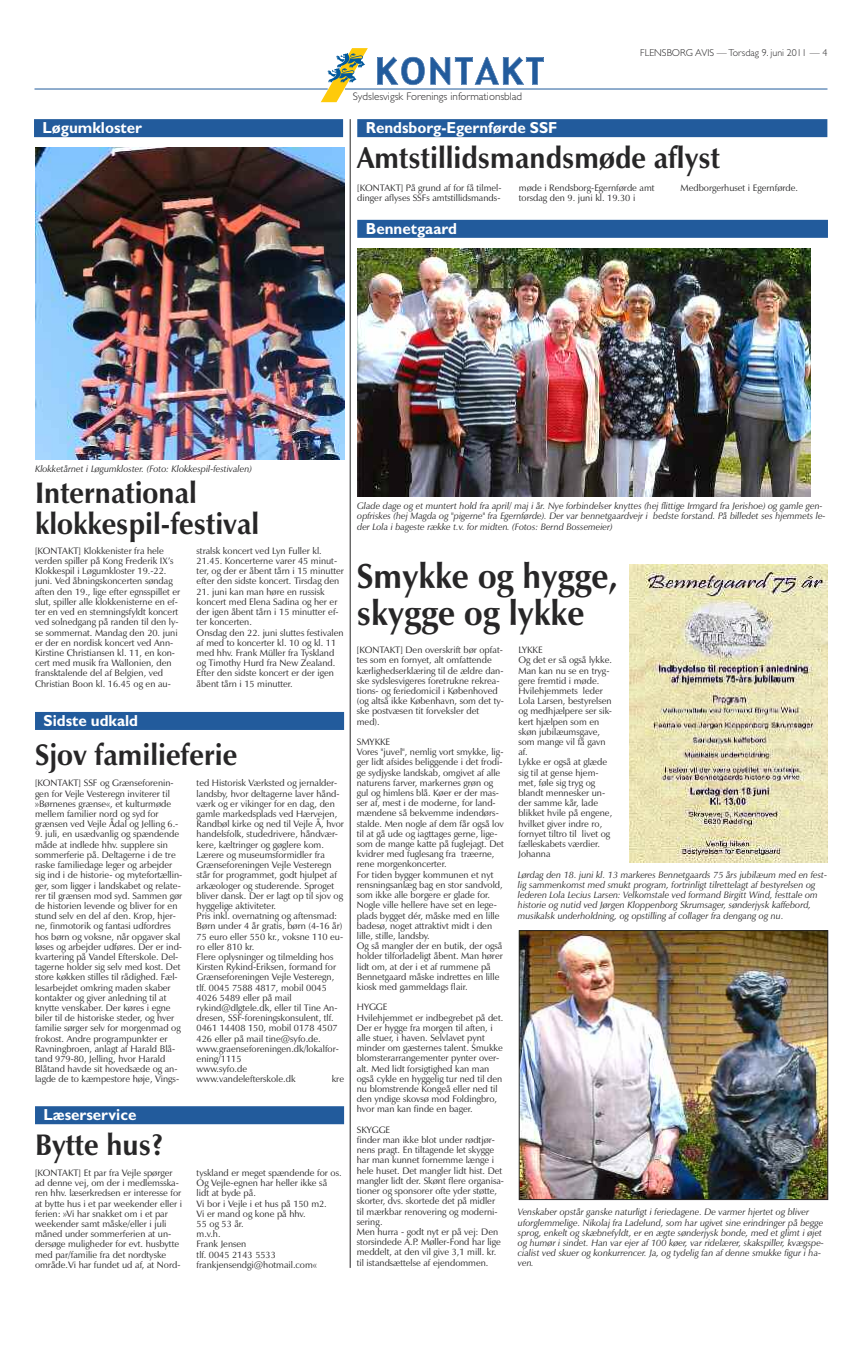
<style>
.page{position:relative;width:862px;height:1353px;background:#fff}
.page>*{position:absolute;margin:0;border:0;box-sizing:border-box;transform-origin:0 0}
.t1{font:700 35px/36.8px "Zapf Humanist 601 BT";color:#272627;scale:.95 1}
.t2{font:700 30px/31.7px "Zapf Humanist 601 BT";color:#272627;scale:.95 1}
.t3{font:700 16px "Gill Sans";color:#fff;scale:.95 1}
.t4{font:300 11px "Gill Sans";color:#272627}
.t5{font:300 10px "Gill Sans";color:#272627}
.t6{font:9.4px/10.2px "Zapf Humanist 601 BT";color:#272627}
.t7{font:italic 9.4px/10.2px "Zapf Humanist 601 BT";color:#272627}
</style>
<div class="page">
<div style="left:34px;top:119px;width:309px;height:18px;background:#225b9c"></div>
<div style="left:35px;top:712px;width:309px;height:18px;background:#225b9c"></div>
<div style="left:35px;top:1106px;width:309px;height:18px;background:#225b9c"></div>
<div style="left:357px;top:119px;width:470px;height:18px;background:#225b9c"></div>
<div style="left:357px;top:220px;width:471px;height:18px;background:#225b9c"></div>
<hr style="left:350px;top:119px;width:1px;height:1148px;background:#272627">
<hr style="left:345px;top:89px;width:482px;height:1px;background:#225b9c">
<hr style="left:34px;top:89px;width:294px;height:1px;background:#225b9c">
<svg style="left:321px;top:48px;width:47px;height:54px"></svg>
<svg style="left:377px;top:57px;width:167px;height:28px"></svg>
<img style="left:35px;top:147px;width:309px;height:312px">
<img style="left:357px;top:248px;width:454px;height:248px">
<img style="left:521px;top:932px;width:305px;height:265px">
<div style="left:519px;top:930px;width:309px;height:269px;border:1px solid #272627"></div>
<img style="left:629px;top:564px;width:198px;height:298px">
<h3 class="t3" style="left:43px;top:121px;width:106px">Løgumkloster</h3>
<p class="t4" style="left:353px;top:92px;width:171px">Sydslesvigsk Forenings informationsblad</p>
<h3 class="t3" style="left:366px;top:121px;width:203px">Rendsborg-Egernførde SSF</h3>
<p class="t5" style="left:640px;top:49px;width:189px">FLENSBORG AVIS —Torsdag 9. juni 2011 — 4</p>
<h2 class="t2" style="left:357px;top:145px;width:383px">Amtstillidsmandsmøde aflyst</h2>
<p class="t6" style="left:357px;top:183px;width:146px">[KONTAKT] På grund af for få tilmel&shy;dinger aflyses SSFs amtstillidsmands-</p>
<p class="t6" style="left:519px;top:183px;width:137px">møde i Rendsborg-Egernførde amt torsdag den 9. juni kl. 19.30 i</p>
<p class="t6" style="left:680px;top:183px;width:119px">Medborgerhuset i Egernførde.</p>
<h3 class="t3" style="left:366px;top:222px;width:97px">Bennetgaard</h3>
<p class="t7" style="left:35px;top:465px;width:218px">Klokketårnet i Løgumkloster. (Foto: Klokkespil-festivalen)</p>
<h2 class="t2" style="left:35px;top:479px;width:237px">International klokkespil-festival</h2>
<p class="t6" style="left:35px;top:546px;width:147px">[KONTAKT] Klokkenister fra hele verden spiller på Kong Frederik IX’s Klokkespil i Løgumkloster 19.-22. juni. Ved åbningskoncerten søndag aften den 19., lige efter egnsspillet er slut, spiller alle klokkenisterne en ef&shy;ter en ved en stemningsfyldt koncert ved solnedgang på randen til den ly&shy;se sommernat. Mandag den 20. juni er der en nordisk koncert ved Ann-Kirstine Christiansen kl. 11, en kon&shy;cert med musik fra Wallonien, den fransktalende del af Belgien, ved Christian Boon kl. 16.45 og en au-</p>
<p class="t6" style="left:197px;top:546px;width:149px">stralsk koncert ved Lyn Fuller kl.<br>21.45. Koncerterne varer 45 minut&shy;ter, og der er åbent tårn i 15 minutter efter den sidste koncert. Tirsdag den</p>
<p class="t6" style="left:197px;top:587px;width:148px">21. juni kan man høre en russisk koncert med Elena Sadina og her er der igen åbent tårn i 15 minutter ef&shy;ter koncerten.<br>Onsdag den 22. juni sluttes festivalen af med to koncerter kl. 10 og kl. 11 med hhv. Frank Müller fra Tyskland og Timothy Hurd fra New Zealand.<br>Efter den sidste koncert er der igen åbent tårn i 15 minutter.</p>
<h3 class="t3" style="left:44px;top:714px;width:101px">Sidste udkald</h3>
<h2 class="t2" style="left:35px;top:742px;width:214px">Sjov familieferie</h2>
<p class="t6" style="left:35px;top:779px;width:145px">[KONTAKT] SSF og Grænseforenin&shy;gen for Vejle Vesteregn inviterer til »Børnenes grænse«, et kulturmøde mellem familier nord og syd for grænsen ved Vejle Ådal og Jelling 6.-</p>
<p class="t6" style="left:35px;top:830px;width:149px">9. juli, en usædvanlig og spændende måde at indlede hhv. supplere sin sommerferie på. Deltagerne i de tre raske familiedage leger og arbejder sig ind i de historie- og mytefortællin&shy;ger, som ligger i landskabet og relate&shy;rer til grænsen mod syd. Sammen gør de historien levende og bliver for en stund selv en del af den. Krop, hjer&shy;ne, finmotorik og fantasi udfordres hos børn og voksne, når opgaver skal løses og arbejder udføres. Der er ind&shy;kvartering på Vandel Efterskole. Del&shy;tagerne holder sig selv med kost. Det store køkken stilles til rådighed. Fæl&shy;lesarbejdet omkring maden skaber kontakter og giver anledning til at knytte venskaber. Der køres i egne biler til de historiske steder, og hver familie sørger selv for morgenmad og frokost. Andre programpunkter er Ravningbroen, anlagt af Harald Blå&shy;tand 979-80, Jelling, hvor Harald Blåtand havde sit hovedsæde og an&shy;lagde de to kæmpestore høje, Vings-</p>
<p class="t6" style="left:197px;top:779px;width:149px">ted Historisk Værksted og jernalder&shy;landsby, hvor deltagerne laver hånd&shy;værk og er vikinger for en dag, den gamle markedsplads ved Hærvejen,<br>Randbøl kirke og ned til Vejle Å, hvor handelsfolk, studedrivere, håndvær&shy;kere, kæltringer og gøglere kom.<br>Lærere og museumsformidler fra<br>Grænseforeningen Vejle Vesteregn står for programmet, godt hjulpet af arkæologer og studerende. Sproget bliver dansk. Der er lagt op til sjov og hyggelige aktiviteter.<br>Pris inkl. overnatning og aftensmad:<br>Børn under 4 år gratis, børn (4-16 år)<br>75 euro eller 550 kr., voksne 110 eu&shy;ro eller 810 kr.<br>Flere oplysninger og tilmelding hos<br>Kirsten Rykind-Eriksen, formand for<br>Grænseforeningen Vejle Vesteregn, tlf. 0045 7588 4817, mobil 0045<br>4026 5489 eller på mail rykind@dlgtele.dk, eller til Tine An&shy;dresen, SSF-foreningskonsulent, tlf.<br>0461 14408 150, mobil 0178 4507<br>426 eller på mail tine@syfo.de. www.graenseforeningen.dk/lokalfor&shy;ening/1115<br>www.syfo.de www.vandelefterskole.dk</p>
<p class="t6" style="left:332px;top:1074px;width:14px">kre</p>
<h3 class="t3" style="left:44px;top:1108px;width:99px">Læserservice</h3>
<h2 class="t2" style="left:35px;top:1131px;width:137px">Bytte hus?</h2>
<p class="t6" style="left:35px;top:1168px;width:149px">[KONTAKT] Et par fra Vejle spørger ad denne vej, om der i medlemsska&shy;ren hhv. læserkredsen er interesse for at bytte hus i et par weekender eller i ferien: »Vi har snakket om i et par weekender samt måske/eller i juli måned under sommerferien at un&shy;dersøge muligheder for evt. husbytte med par/familie fra det nordtyske område.Vi har fundet ud af, at Nord-</p>
<p class="t6" style="left:197px;top:1168px;width:146px">tyskland er meget spændende for os.<br>Og Vejle-egnen har heller ikke så lidt at byde på.<br>Vi bor i Vejle i et hus på 150 m2.<br>Vi er mand og kone på hhv.<br>55 og 53 år.<br>m.v.h.<br>Frank Jensen<br>tlf. 0045 2143 5533 frankjensendgi@hotmail.com«</p>
<p class="t7" style="left:357px;top:501px;width:470px">Glade dage og et muntert hold fra april/ maj i år. Nye forbindelser knyttes (hej flittige Irmgard fra Jerishoe) og gamle gen&shy;opfriskes (hej Magda og "pigerne" fra Egernførde). Der var bennetgaardvejr i bedste forstand. På billedet ses hjemmets le&shy;der Lola i bageste række t.v. for midten. (Fotos: Bernd Bossemeier)</p>
<h1 class="t1" style="left:357px;top:561px;width:276px">Smykke og hygge, skygge og lykke</h1>
<p class="t6" style="left:357px;top:645px;width:149px">[KONTAKT] Den overskrift bør opfat&shy;tes som en fornyet, alt omfattende kærlighedserklæring til de ældre dan&shy;ske sydslesvigeres foretrukne rekrea&shy;tions- og feriedomicil i Københoved (og altså ikke København, som det ty&shy;ske postvæsen tit forveksler det med).</p>
<p class="t6" style="left:357px;top:737px;width:149px">SMYKKE<br>Vores "juvel", nemlig vort smykke, lig&shy;ger lidt afsides beliggende i det frodi&shy;ge sydjyske landskab, omgivet af alle naturens farver, markernes grøn og gul og himlens blå. Køer er der mas&shy;ser af, mest i de moderne, for land&shy;mændene så bekvemme indendørs&shy;stalde. Men nogle af dem får også lov til at gå ude og iagttages gerne, lige&shy;som de mange katte på fuglejagt. Det kvidrer med fuglesang fra træerne, rene morgenkoncerter.<br>For tiden bygger kommunen et nyt rensningsanlæg bag en stor sandvold, som ikke alle borgere er glade for.<br>Nogle ville hellere have set en lege&shy;plads bygget dér, måske med en lille badesø, noget attraktivt midt i den lille, stille, landsby.<br>Og så mangler der en butik, der også holder tilforladeligt åbent. Man hører lidt om, at der i et af rummene på Bennetgaard måske indrettes en lille kiosk med gammeldags flair.</p>
<p class="t6" style="left:357px;top:1002px;width:148px">HYGGE<br>Hvilehjemmet er indbegrebet på det.<br>Der er hygge fra morgen til aften, i alle stuer, i haven. Selvlavet pynt minder om gæsternes talent. Smukke blomsterarrangementer pynter over&shy;alt. Med lidt forsigtighed kan man også cykle en hyggelig tur ned til den nu blomstrende Kongeå eller ned til den yndige skovsø mod Foldingbro, hvor man kan finde en bager.</p>
<p class="t6" style="left:357px;top:1125px;width:149px">SKYGGE<br>finder man ikke blot under rødtjør&shy;nens pragt. En tiltagende let skygge har man kunnet fornemme længe i hele huset. Det mangler lidt hist. Det mangler lidt der. Skønt flere organisa&shy;tioner og sponsorer ofte yder støtte, skorter, dvs. skortede det på midler til mærkbar renovering og moderni&shy;sering.<br>Men hurra - godt nyt er på vej: Den storsindede A.P. Møller-Fond har lige meddelt, at den vil give 3,1 mill. kr. til istandsættelse af ejendommen.</p>
<p class="t6" style="left:518px;top:645px;width:95px">LYKKE<br>Og det er så også lykke.<br>Man kan nu se en tryg&shy;gere fremtid i møde.<br>Hvilehjemmets leder<br>Lola Larsen, bestyrelsen og medhjælpere ser sik&shy;kert hjælpen som en skøn jubilæumsgave, som mange vil få gavn af.<br>Lykke er også at glæde sig til at gense hjem&shy;met, føle sig tryg og blandt mennesker un&shy;der samme kår, lade blikket hvile på engene, hvilket giver indre ro, fornyet tiltro til livet og fælleskabets værdier.<br>Johanna</p>
<p class="t7" style="left:518px;top:870px;width:311px">Lørdag den 18. juni kl. 13 markeres Bennetgaards 75 års jubilæum med en fest&shy;lig sammenkomst med smukt program, fortrinligt tilrettelagt af bestyrelsen og lederen Lola Lecius Larsen: Velkomstale ved formand Birgitt Wind, festtale om historie og nutid ved Jørgen Kloppenborg Skrumsager, sønderjysk kaffebord, musikalsk underholdning, og opstilling af collager fra dengang og nu.</p>
<p class="t7" style="left:518px;top:1207px;width:307px">Venskaber opstår ganske naturligt i feriedagene. De varmer hjertet og bliver uforglemmelige. Nikolaj fra Ladelund, som har ugivet sine erindringer på begge sprog, enkelt og skæbnefyldt, er en ægte sønderjysk bonde, med et glimt i øjet og humør i sindet. Han var ejer af 100 køer, var ridelærer, skakspiller, kvægspe&shy;cialist ved skuer og konkurrencer. Ja, og tydelig fan af denne smukke figur i ha&shy;ven.</p>
</div>
